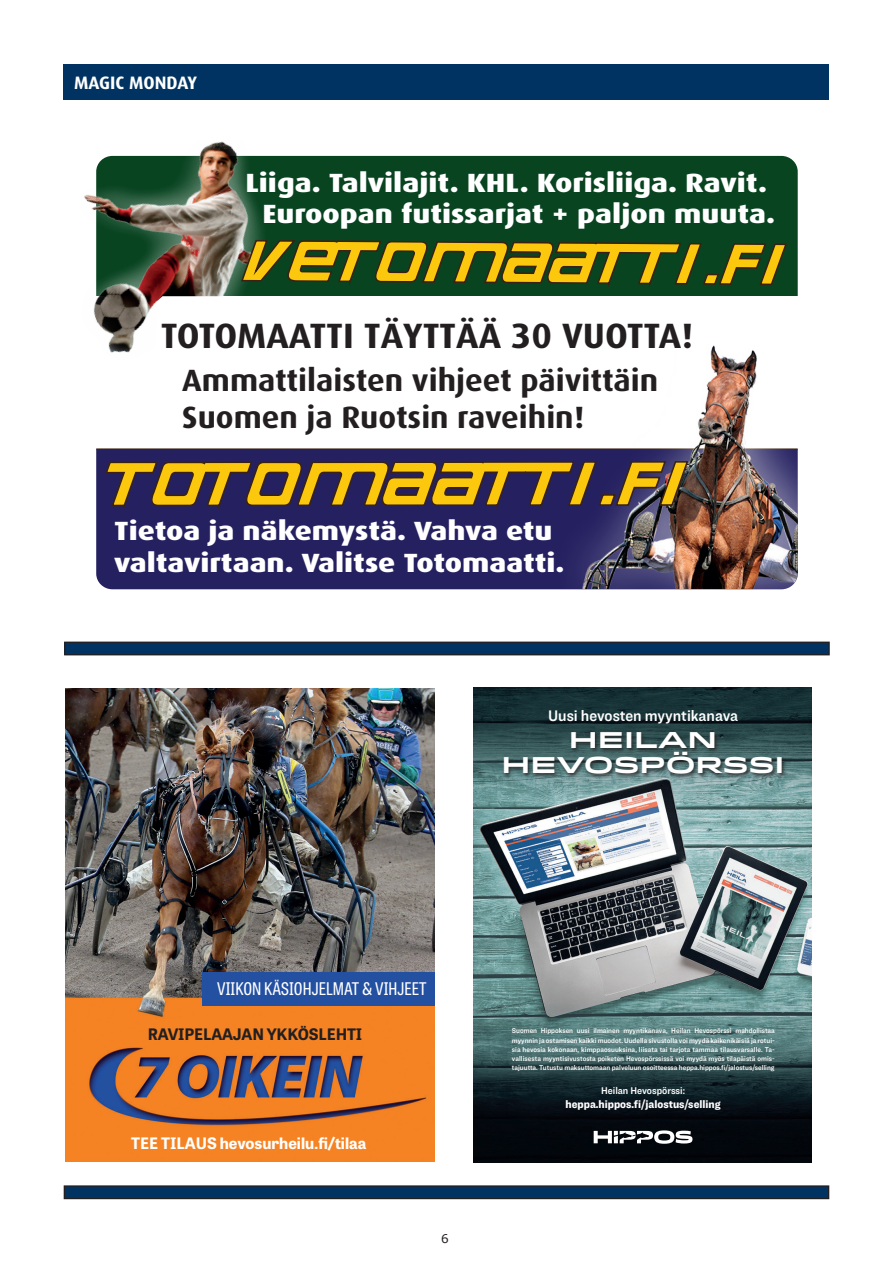
<style>
.page{position:relative;width:893px;height:1263px;background:#fff}
.page>*{position:absolute;margin:0;border:0;box-sizing:border-box;transform-origin:0 0}
.t1{font:700 35.25px "Dax";color:#231f20;scale:1.04 1}
.t2{font:700 30.75px/36.9px "Dax";color:#231f20;scale:1.04 1}
.t3{font:800 26.4px/31.7px "Dax";color:#fff;scale:1.15 1}
.t4{font:700 22.65px/24.9px "Idlewild";color:#fff;text-align:center}
.t5{font:700 18px "Dax";color:#fff}
.t6{font:17.4px "Tablet Gothic Condensed";letter-spacing:.005em;color:#fff}
.t7{font:15.9px "Ringside Narrow Semi";color:#fff}
.t8{font:700 15.75px "Tablet Gothic";color:#fff}
.t9{font:700 15.75px "Tablet Gothic";letter-spacing:-.01em;color:#231f20}
.t10{font:12px "Verdana";color:#231f20}
.t11{font:900 11.4px "Ringside Narrow";color:#fff}
.t12{font:10.2px "Ringside Narrow Semi";color:#fff}
.t13{font:7.2px/9px "Ringside Narrow Semi";color:#fff;text-align:justify}
</style>
<div class="page">
<div style="left:63px;top:64px;width:766px;height:35px;background:#003361"></div>
<img style="left:65px;top:688px;width:369px;height:473px">
<div style="left:202px;top:973px;width:232px;height:33px;background:#2450a1"></div>
<div style="left:65px;top:642px;width:764px;height:13px;background:#003361"></div>
<div style="left:64px;top:642px;width:766px;height:13px;border:1px solid #231f20"></div>
<div style="left:64px;top:1186px;width:765px;height:12px;background:#003361"></div>
<div style="left:64px;top:1185px;width:765px;height:14px;border:1px solid #231f20"></div>
<div style="left:96px;top:156px;width:702px;height:140px;background:#094421"></div>
<div style="left:96px;top:448px;width:464px;height:141px;background:#252161"></div>
<img style="left:560px;top:408px;width:238px;height:181px">
<img style="left:84px;top:141px;width:235px;height:212px">
<svg style="left:104px;top:460px;width:585px;height:55px;background:#745d39"></svg>
<svg style="left:154px;top:239px;width:633px;height:169px"></svg>
<div style="left:746px;top:302px;width:52px;height:38px;background:#fff"></div>
<img style="left:474px;top:687px;width:337px;height:475px">
<div style="left:502px;top:731px;width:285px;height:48px;background:#231f20;opacity:.75"></div>
<svg style="left:594px;top:1130px;width:98px;height:14px"></svg>
<p class="t5" style="left:74px;top:73px;width:125px">MAGIC MONDAY</p>
<p class="t3" style="left:262px;top:167px;width:447px;text-indent:-17px">Liiga. Talvilajit. KHL. Korisliiga. Ravit.<br>Euroopan futissarjat + paljon muuta.</p>
<p class="t1" style="left:161px;top:316px;width:513px">TOTOMAATTI TÄYTTÄÄ 30 VUOTTA!</p>
<p class="t2" style="left:182px;top:362px;width:459px">Ammattilaisten vihjeet päivittäin<br>Suomen ja Ruotsin raveihin!</p>
<p class="t3" style="left:114px;top:515px;width:393px">Tietoa ja näkemystä. Vahva etu valtavirtaan. Valitse Totomaatti.</p>
<p class="t7" style="left:548px;top:704px;width:191px">Uusi hevosten myyntikanava</p>
<p class="t4" style="left:502px;top:727px;width:284px">HEILAN<br>HEVOSPÖRSSI</p>
<p class="t6" style="left:217px;top:976px;width:211px">VIIKON KÄSIOHJELMAT &amp; VIHJEET</p>
<p class="t9" style="left:148px;top:1023px;width:216px">RAVIPELAAJAN YKKÖSLEHTI</p>
<p class="t8" style="left:131px;top:1132px;width:237px">TEE TILAUS hevosurheilu.fi/tilaa</p>
<h3 class="t10" style="left:441px;top:1231px;width:9px">6</h3>
<p class="t13" style="left:512px;top:1026px;width:264px">Suomen Hippoksen uusi ilmainen myyntikanava, Heilan Hevospörssi mahdollistaa myynnin ja ostamisen kaikki muodot. Uudella sivustolla voi myydä kaikenikäisiä ja rotui&shy;sia hevosia kokonaan, kimppaosuuksina, liisata tai tarjota tammaa tilausvarsalle. Ta&shy;vallisesta myyntisivustosta poiketen Hevospörssissä voi myydä myös tilapäistä omis&shy;tajuutta. Tutustu maksuttomaan palveluun osoitteessa heppa.hippos.fi/jalostus/selling</p>
<p class="t12" style="left:601px;top:1084px;width:86px">Heilan Hevospörssi:</p>
<p class="t11" style="left:566px;top:1096px;width:157px">heppa.hippos.fi/jalostus/selling</p>
</div>
